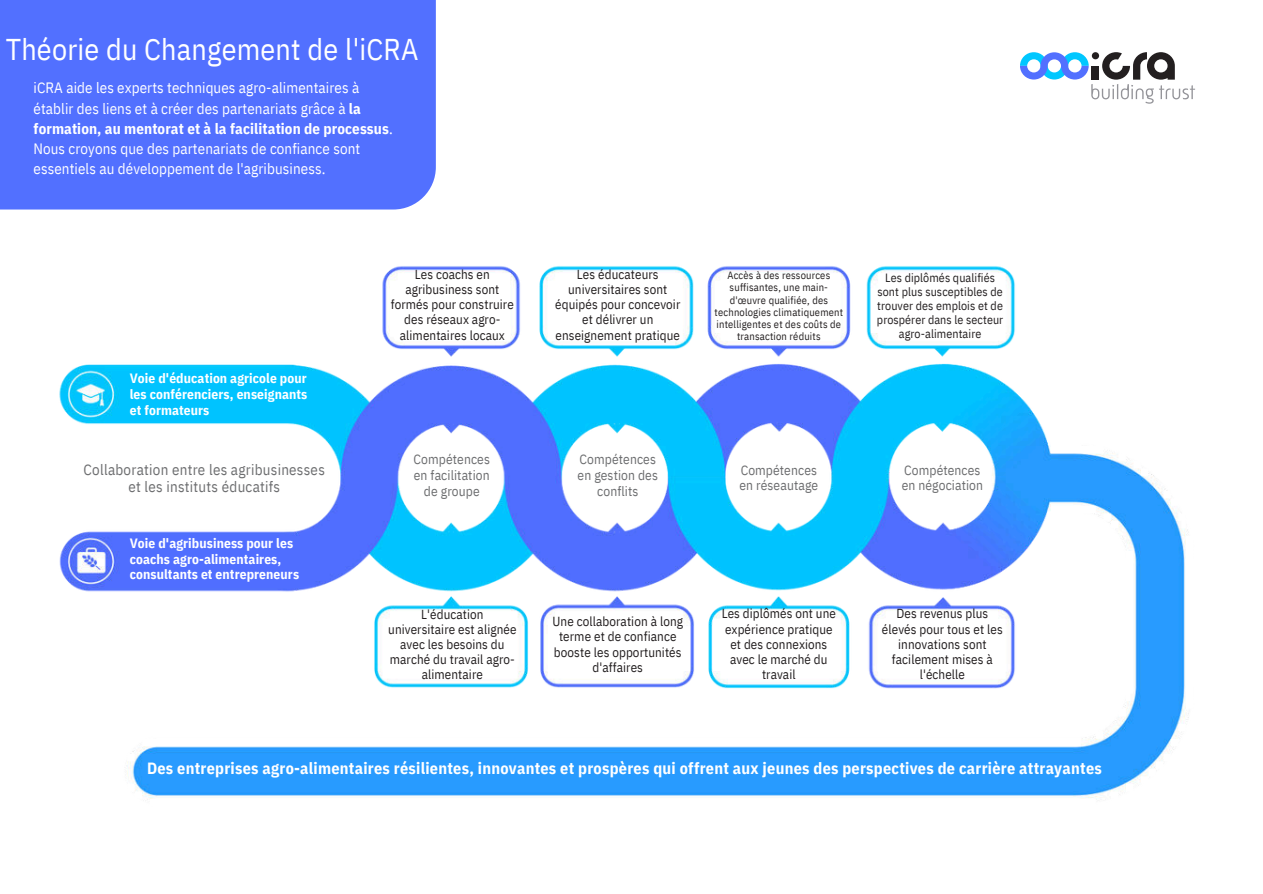
<style>
.page{position:relative;width:1263px;height:894px;background:#fff}
.page>*{position:absolute;margin:0;border:0;box-sizing:border-box;transform-origin:0 0}
.t1{font:30px "IBM Plex Sans Cond";letter-spacing:.005em;color:#fff}
.t2{font:700 16.2px "IBM Plex Sans Cond";letter-spacing:.015em;color:#fff}
.t3{font:15px/20.2px "IBM Plex Sans Cond";letter-spacing:.005em;color:#fff}
.t4{font:15px/16.8px "IBM Plex Sans Cond";letter-spacing:.015em;color:#6d6e70;text-align:center}
.t5{font:700 13.5px/15.8px "IBM Plex Sans Cond";letter-spacing:.005em;color:#fff;text-align:justify}
.t6{font:13.5px/15.8px "IBM Plex Sans Cond";letter-spacing:.005em;color:#6d6e70;text-align:center}
.t7{font:13.05px/15.3px "IBM Plex Sans Cond";letter-spacing:.005em;color:#231f20;text-align:center}
.t8{font:12px/14px "IBM Plex Sans Cond";letter-spacing:.005em;color:#231f20;text-align:center}
.t9{font:10.5px/12.3px "IBM Plex Sans Cond";letter-spacing:.015em;color:#231f20;text-align:center}
.s1{font-weight:700}
</style>
<div class="page">
<div style="left:0;top:0;width:436px;height:209px;background:#5270ff"></div>
<img style="left:59px;top:266px;width:1130px;height:534px">
<svg style="left:1020px;top:52px;width:175px;height:52px"></svg>
<h1 class="t1" style="left:6px;top:26px;width:414px">Théorie du Changement de l'iCRA</h1>
<p class="t3" style="left:33px;top:76px;width:361px">iCRA aide les experts techniques agro-alimentaires à établir des liens et à créer des partenariats grâce à <span class="s1">la formation, au mentorat et à la facilitation de processus</span>.<br>Nous croyons que des partenariats de confiance sont essentiels au développement de l'agribusiness.</p>
<p class="t5" style="left:130px;top:369px;width:179px">Voie d'éducation agricole pour les conférenciers, enseignants et formateurs</p>
<p class="t4" style="left:84px;top:459px;width:243px">Collaboration entre les agribusinesses et les instituts éducatifs</p>
<p class="t5" style="left:130px;top:534px;width:171px;text-align:left">Voie d'agribusiness pour les coachs agro-alimentaires, consultants et entrepreneurs</p>
<p class="t7" style="left:391px;top:265px;width:124px">Les coachs en agribusiness sont formés pour construire des réseaux agro&shy;alimentaires locaux</p>
<p class="t6" style="left:414px;top:450px;width:78px">Compétences en facilitation de groupe</p>
<p class="t7" style="left:388px;top:605px;width:130px">L'éducation universitaire est alignée avec les besoins du marché du travail agro&shy;alimentaire</p>
<p class="t7" style="left:555px;top:265px;width:127px">Les éducateurs universitaires sont équipés pour concevoir et délivrer un enseignement pratique</p>
<p class="t9" style="left:715px;top:268px;width:130px">Accès à des ressources suffisantes, une main&shy;d'œuvre qualifiée, des technologies climatiquement intelligentes et des coûts de transaction réduits</p>
<p class="t8" style="left:877px;top:270px;width:128px">Les diplômés qualifiés sont plus susceptibles de trouver des emplois et de prospérer dans le secteur agro-alimentaire</p>
<p class="t6" style="left:578px;top:450px;width:82px">Compétences en gestion des conflits</p>
<p class="t6" style="left:739px;top:460px;width:80px;text-align:left">Compétences en réseautage</p>
<p class="t6" style="left:902px;top:460px;width:83px;text-align:left">Compétences en négociation</p>
<p class="t7" style="left:552px;top:612px;width:132px">Une collaboration à long terme et de confiance booste les opportunités d'affaires</p>
<p class="t7" style="left:722px;top:605px;width:116px">Les diplômés ont une expérience pratique et des connexions avec le marché du travail</p>
<p class="t7" style="left:882px;top:605px;width:122px">Des revenus plus élevés pour tous et les innovations sont facilement mises à l'échelle</p>
<p class="t2" style="left:147px;top:755px;width:956px">Des entreprises agro-alimentaires résilientes, innovantes et prospères qui offrent aux jeunes des perspectives de carrière attrayantes</p>
</div>
